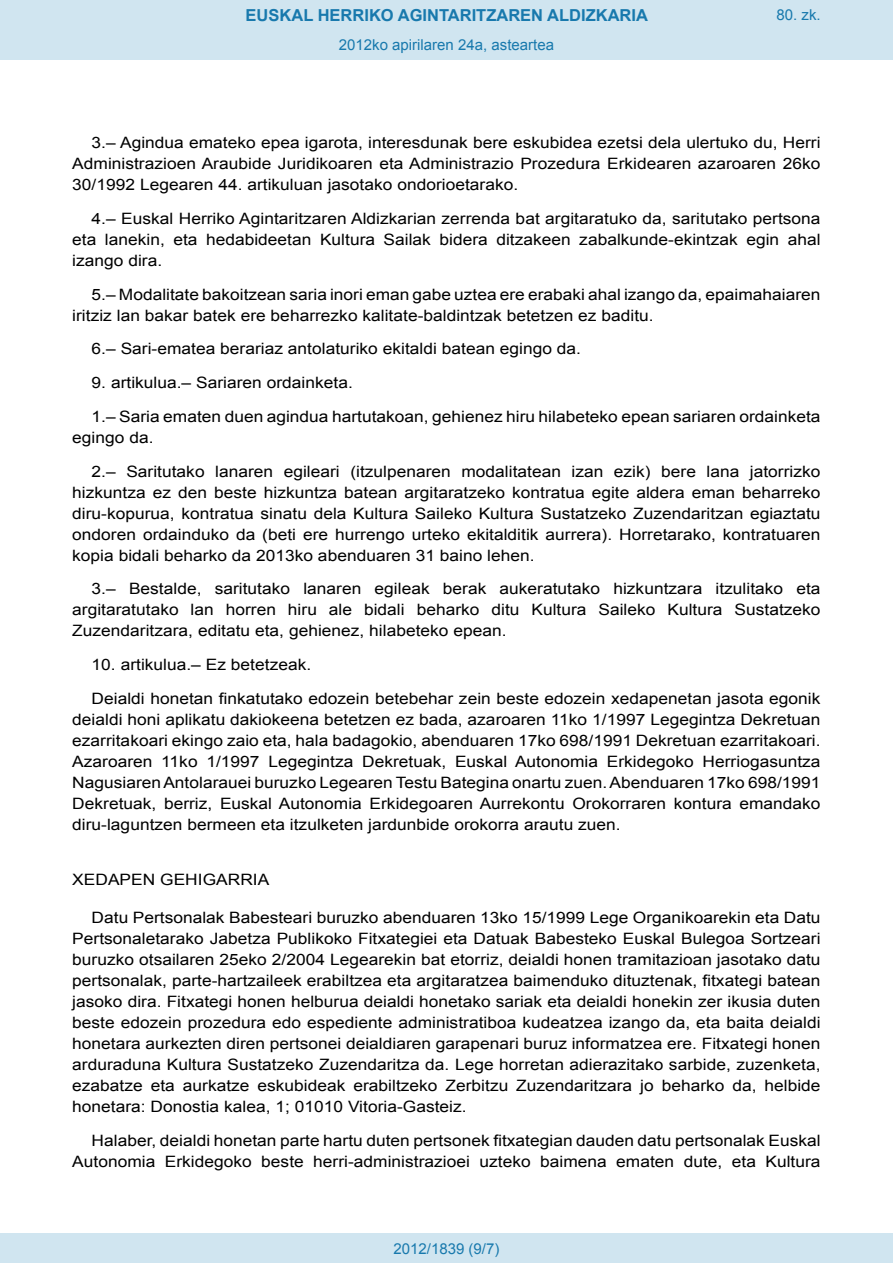
<style>
.page{position:relative;width:893px;height:1263px;background:#fff}
.page>*{position:absolute;margin:0;border:0;box-sizing:border-box;transform-origin:0 0}
.t1{font:700 16.5px "Arial";color:#1879ad}
.BOPVDetalle{font:15.6px/21px "Arial";color:#000;text-align:justify;scale:1.11 1}
.BOPVDisposicion{font:15.6px "Arial";color:#000;scale:1.11 1}
.Paginacion_Centro{font:15px "Arial";color:#1879ad}
</style>
<div class="page">
<div style="left:0;top:0;width:893px;height:60px;background:#d0e5f0"></div>
<div style="left:0;top:1233px;width:893px;height:30px;background:#d0e5f0"></div>
<p class="t1" style="left:246px;top:4px;width:404px">EUSKAL HERRIKO AGINTARITZAREN ALDIZKARIA</p>
<p class="Paginacion_Centro" style="left:339px;top:35px;width:217px">2012ko apirilaren 24a, asteartea</p>
<p class="Paginacion_Centro" style="left:776px;top:5px;width:46px">80. zk.</p>
<p class="BOPVDetalle" style="left:72px;top:132px;width:676px;text-indent:19px">3.– Agindua emateko epea igarota, interesdunak bere eskubidea ezetsi dela ulertuko du, Herri Administrazioen Araubide Juridikoaren eta Administrazio Prozedura Erkidearen azaroaren 26ko 30/1992 Legearen 44. artikuluan jasotako ondorioetarako.</p>
<p class="BOPVDetalle" style="left:72px;top:208px;width:676px;text-indent:19px">4.– Euskal Herriko Agintaritzaren Aldizkarian zerrenda bat argitaratuko da, saritutako pertsona eta lanekin, eta hedabideetan Kultura Sailak bidera ditzakeen zabalkunde-ekintzak egin ahal izango dira.</p>
<p class="BOPVDetalle" style="left:72px;top:284px;width:676px;text-indent:19px">5.– Modalitate bakoitzean saria inori eman gabe uztea ere erabaki ahal izango da, epaimahaiaren iritziz lan bakar batek ere beharrezko kalitate-baldintzak betetzen ez baditu.</p>
<p class="BOPVDetalle" style="left:92px;top:339px;width:442px">6.– Sari-ematea berariaz antolaturiko ekitaldi batean egingo da.</p>
<p class="BOPVDetalle" style="left:92px;top:372px;width:237px">9. artikulua.– Sariaren ordainketa.</p>
<p class="BOPVDetalle" style="left:72px;top:406px;width:676px;text-indent:19px">1.– Saria ematen duen agindua hartutakoan, gehienez hiru hilabeteko epean sariaren ordainketa egingo da.</p>
<p class="BOPVDetalle" style="left:72px;top:461px;width:676px;text-indent:19px">2.– Saritutako lanaren egileari (itzulpenaren modalitatean izan ezik) bere lana jatorrizko hizkuntza ez den beste hizkuntza batean argitaratzeko kontratua egite aldera eman beharreko diru-kopurua, kontratua sinatu dela Kultura Saileko Kultura Sustatzeko Zuzendaritzan egiaztatu ondoren ordainduko da (beti ere hurrengo urteko ekitalditik aurrera). Horretarako, kontratuaren kopia bidali beharko da 2013ko abenduaren 31 baino lehen.</p>
<p class="BOPVDetalle" style="left:72px;top:579px;width:676px;text-indent:19px">3.– Bestalde, saritutako lanaren egileak berak aukeratutako hizkuntzara itzulitako eta argitaratutako lan horren hiru ale bidali beharko ditu Kultura Saileko Kultura Sustatzeko Zuzendaritzara, editatu eta, gehienez, hilabeteko epean.</p>
<p class="BOPVDetalle" style="left:92px;top:654px;width:199px">10. artikulua.– Ez betetzeak.</p>
<p class="BOPVDetalle" style="left:72px;top:688px;width:676px;text-indent:19px">Deialdi honetan finkatutako edozein betebehar zein beste edozein xedapenetan jasota egonik deialdi honi aplikatu dakiokeena betetzen ez bada, azaroaren 11ko 1/1997 Legegintza Dekretuan ezarritakoari ekingo zaio eta, hala badagokio, abenduaren 17ko 698/1991 Dekretuan ezarritakoari.<br>Azaroaren 11ko 1/1997 Legegintza Dekretuak, Euskal Autonomia Erkidegoko Herriogasuntza Nagusiaren Antolarauei buruzko Legearen Testu Bategina onartu zuen. Abenduaren 17ko 698/1991<br>Dekretuak, berriz, Euskal Autonomia Erkidegoaren Aurrekontu Orokorraren kontura emandako diru-laguntzen bermeen eta itzulketen jardunbide orokorra arautu zuen.</p>
<p class="BOPVDisposicion" style="left:72px;top:869px;width:179px">XEDAPEN GEHIGARRIA</p>
<p class="BOPVDetalle" style="left:72px;top:907px;width:676px;text-indent:19px">Datu Pertsonalak Babesteari buruzko abenduaren 13ko 15/1999 Lege Organikoarekin eta Datu Pertsonaletarako Jabetza Publikoko Fitxategiei eta Datuak Babesteko Euskal Bulegoa Sortzeari buruzko otsailaren 25eko 2/2004 Legearekin bat etorriz, deialdi honen tramitazioan jasotako datu pertsonalak, parte-hartzaileek erabiltzea eta argitaratzea baimenduko dituztenak, fitxategi batean jasoko dira. Fitxategi honen helburua deialdi honetako sariak eta deialdi honekin zer ikusia duten beste edozein prozedura edo espediente administratiboa kudeatzea izango da, eta baita deialdi honetara aurkezten diren pertsonei deialdiaren garapenari buruz informatzea ere. Fitxategi honen arduraduna Kultura Sustatzeko Zuzendaritza da. Lege horretan adierazitako sarbide, zuzenketa, ezabatze eta aurkatze eskubideak erabiltzeko Zerbitzu Zuzendaritzara jo beharko da, helbide honetara: Donostia kalea, 1; 01010 Vitoria-Gasteiz.</p>
<p class="BOPVDetalle" style="left:72px;top:1130px;width:676px;text-align:right">Halaber, deialdi honetan parte hartu duten pertsonek fitxategian dauden datu pertsonalak Euskal<br>Autonomia Erkidegoko beste herri-administrazioei uzteko baimena ematen dute, eta Kultura</p>
<p class="Paginacion_Centro" style="left:393px;top:1238px;width:107px">2012/1839 (9/7)</p>
</div>
